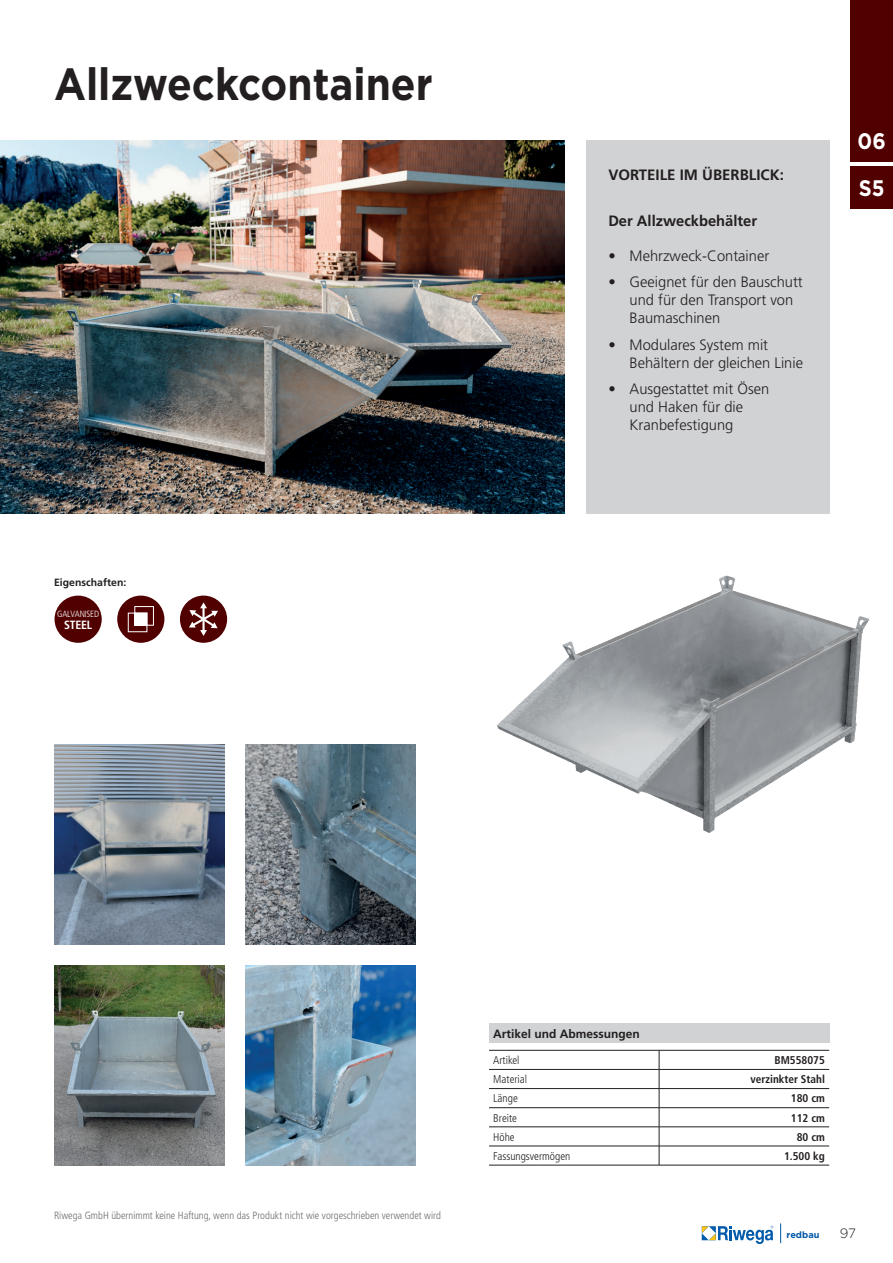
<style>
.page{position:relative;width:893px;height:1263px;background:#fff}
.page>*{position:absolute;margin:0;border:0;box-sizing:border-box;transform-origin:0 0}
.t1{font:700 45px "Gotham";color:#231f20;scale:.9 1}
.t2{font:700 22.5px "Gotham";color:#fff;scale:.9 1}
.t3{font:300 15px/18px "Frutiger";color:#231f20}
.t4{font:700 15px "Frutiger";color:#231f20}
.t5{font:300 13.5px "Gotham";color:#231f20}
.t6{font:700 12px "Frutiger";color:#231f20}
.t7{font:700 condensed 12px "Frutiger";letter-spacing:-.025em;color:#fff}
.t8{font:300 condensed 11.25px "Frutiger";color:#231f20}
.t9{font:700 condensed 11.25px "Frutiger";color:#231f20}
.t10{font:300 condensed 10.5px "Frutiger";color:#6c6d70}
.t11{font:700 10.5px "Frutiger";color:#231f20}
.t12{font:700 9.15px "Gotham";color:#0157a8}
.t13{font:300 condensed 9px "Frutiger";letter-spacing:-.025em;color:#fff}
</style>
<div class="page">
<div style="left:850px;top:166px;width:43px;height:42px;background:#510000"></div>
<div style="left:850px;top:0;width:43px;height:162px;background:#510000"></div>
<svg style="left:702px;top:1226px;width:71px;height:18px"></svg>
<svg style="left:780px;top:1223px;width:1px;height:20px"></svg>
<div style="left:586px;top:140px;width:243px;height:373px;background:#d1d2d4"></div>
<div style="left:117px;top:596px;width:47px;height:47px;background:#510000;border-radius:50%"></div>
<svg style="left:128px;top:606px;width:26px;height:26px"></svg>
<div style="left:135px;top:613px;width:12px;height:12px;background:#fff"></div>
<div style="left:55px;top:596px;width:47px;height:47px;background:#510000;border-radius:50%"></div>
<div style="left:180px;top:596px;width:47px;height:47px;background:#510000;border-radius:50%"></div>
<svg style="left:189px;top:602px;width:29px;height:34px"></svg>
<img style="left:54px;top:744px;width:170px;height:200px">
<img style="left:245px;top:744px;width:170px;height:200px">
<img style="left:245px;top:965px;width:170px;height:200px">
<img style="left:54px;top:965px;width:170px;height:200px">
<img style="left:497px;top:575px;width:373px;height:258px">
<img style="left:0;top:140px;width:565px;height:373px">
<div style="left:489px;top:1023px;width:340px;height:20px;background:#d1d2d4"></div>
<hr style="left:489px;top:1050px;width:170px;height:1px;background:#231f20">
<hr style="left:659px;top:1050px;width:170px;height:1px;background:#231f20">
<hr style="left:489px;top:1069px;width:170px;height:1px;background:#231f20">
<hr style="left:659px;top:1069px;width:170px;height:1px;background:#231f20">
<hr style="left:489px;top:1088px;width:170px;height:1px;background:#231f20">
<hr style="left:659px;top:1088px;width:170px;height:1px;background:#231f20">
<hr style="left:489px;top:1107px;width:170px;height:1px;background:#231f20">
<hr style="left:659px;top:1107px;width:170px;height:1px;background:#231f20">
<hr style="left:489px;top:1126px;width:170px;height:1px;background:#231f20">
<hr style="left:659px;top:1126px;width:170px;height:1px;background:#231f20">
<hr style="left:489px;top:1146px;width:170px;height:1px;background:#231f20">
<hr style="left:659px;top:1146px;width:170px;height:1px;background:#231f20">
<svg style="left:659px;top:1050px;width:1px;height:115px"></svg>
<hr style="left:489px;top:1165px;width:170px;height:1px;background:#231f20">
<hr style="left:659px;top:1165px;width:170px;height:1px;background:#231f20">
<h1 class="t1" style="left:54px;top:54px;width:422px">Allzweckcontainer</h1>
<p class="t11" style="left:54px;top:577px;width:74px">Eigenschaften:</p>
<p class="t13" style="left:57px;top:609px;width:43px">GALVANISED</p>
<p class="t7" style="left:64px;top:618px;width:29px">STEEL</p>
<p class="t4" style="left:608px;top:166px;width:177px">VORTEILE IM ÜBERBLICK:</p>
<p class="t4" style="left:608px;top:212px;width:150px">Der Allzweckbehälter</p>
<p class="t3" style="left:608px;top:247px;width:162px">• Mehrzweck-Container</p>
<p class="t3" style="left:630px;top:273px;width:175px;text-indent:-21px">• Geeignet für den Bauschutt und für den Transport von<br>Baumaschinen</p>
<p class="t3" style="left:630px;top:336px;width:175px;text-indent:-21px">• Modulares System mit<br>Behältern der gleichen Linie</p>
<p class="t3" style="left:630px;top:380px;width:141px;text-indent:-21px">• Ausgestattet mit Ösen und Haken für die<br>Kranbefestigung</p>
<h2 class="t2" style="left:858px;top:126px;width:33px">06</h2>
<h2 class="t2" style="left:859px;top:173px;width:30px">S5</h2>
<p class="t10" style="left:54px;top:1209px;width:388px">Riwega GmbH übernimmt keine Haftung, wenn das Produkt nicht wie vorgeschrieben verwendet wird</p>
<p class="t6" style="left:493px;top:1026px;width:148px">Artikel und Abmessungen</p>
<p class="t8" style="left:493px;top:1054px;width:28px">Artikel</p>
<p class="t9" style="left:774px;top:1053px;width:52px">BM558075</p>
<p class="t8" style="left:493px;top:1073px;width:35px">Material</p>
<p class="t9" style="left:750px;top:1073px;width:76px">verzinkter Stahl</p>
<p class="t8" style="left:493px;top:1092px;width:26px">Länge</p>
<p class="t9" style="left:791px;top:1092px;width:36px">180 cm</p>
<p class="t8" style="left:493px;top:1111px;width:25px">Breite</p>
<p class="t9" style="left:791px;top:1111px;width:36px">112 cm</p>
<p class="t8" style="left:493px;top:1130px;width:23px">Höhe</p>
<p class="t9" style="left:797px;top:1130px;width:30px">80 cm</p>
<p class="t8" style="left:493px;top:1149px;width:79px">Fassungsvermögen</p>
<p class="t9" style="left:784px;top:1149px;width:42px">1.500 kg</p>
<p class="t12" style="left:787px;top:1229px;width:34px">redbau</p>
<p class="t5" style="left:840px;top:1226px;width:18px">97</p>
</div>
